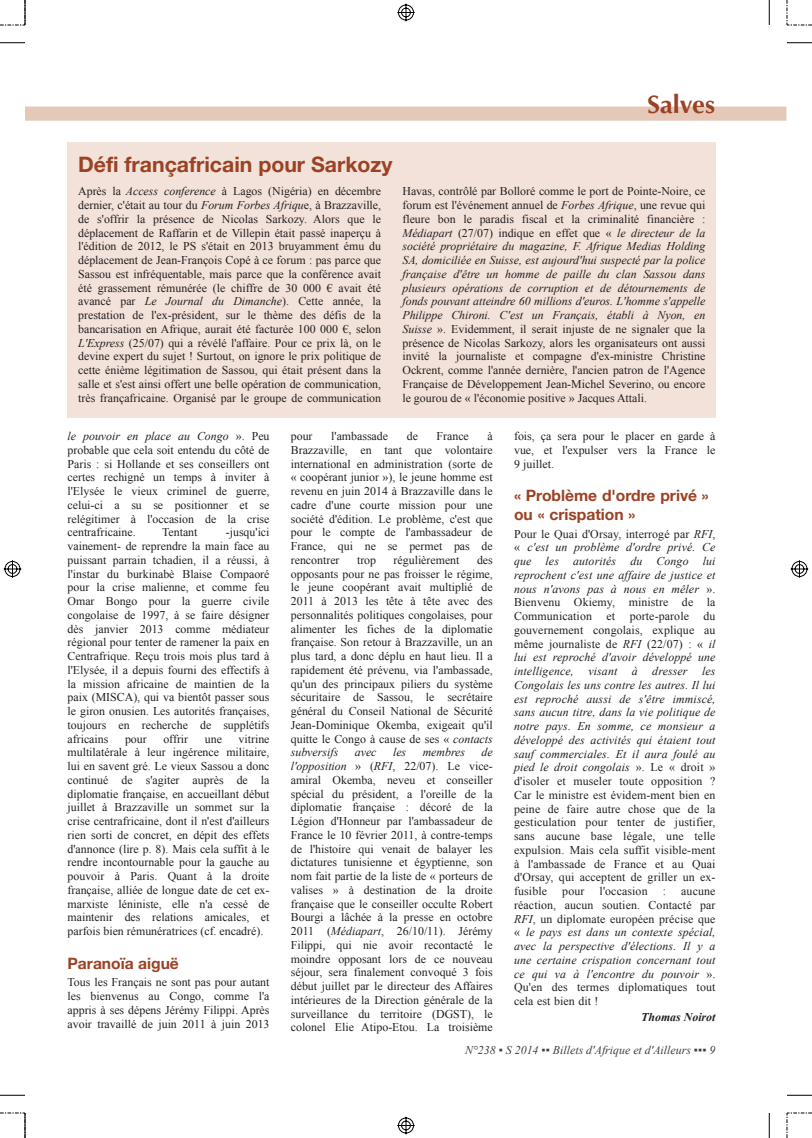
<style>
.page{position:relative;width:812px;height:1138px;background:#fff}
.page>*{position:absolute;margin:0;border:0;box-sizing:border-box;transform-origin:0 0}
.t1{font:700 25.62px "Optima CE";color:#9b4124}
.t2{font:700 21.25px "Helvetica Neue LT Std";color:#9b4124}
.t3{font:700 15.62px/18.8px "Helvetica Neue LT Std";color:#9b4124}
.t4{font:11.88px/13.8px "Times New Roman";color:#231f20;text-align:justify}
.t5{font:italic 11.88px/13.8px "Times New Roman";letter-spacing:.01em;color:#231f20;text-align:justify}
.t6{font:italic 11.88px "Times New Roman";color:#3e3e3f}
.t7{font:italic 700 11.88px "Times New Roman";color:#231f20}
.s1{font-style:italic}
.s2{font-style:normal}
</style>
<div class="page">
<div style="left:25px;top:106px;width:761px;height:15px;background:#e6c8b9"></div>
<div style="left:68px;top:142px;width:648px;height:276px;background:#f2e2d9"></div>
<svg style="left:0;top:1095px;width:25px;height:1px"></svg>
<svg style="left:0;top:42px;width:25px;height:1px"></svg>
<svg style="left:787px;top:1095px;width:25px;height:1px"></svg>
<svg style="left:769px;top:1113px;width:1px;height:25px"></svg>
<svg style="left:787px;top:42px;width:25px;height:1px"></svg>
<svg style="left:769px;top:0;width:1px;height:25px"></svg>
<svg style="left:0;top:1112px;width:26px;height:26px"></svg>
<svg style="left:0;top:0;width:26px;height:26px"></svg>
<svg style="left:787px;top:1112px;width:25px;height:26px"></svg>
<svg style="left:787px;top:0;width:25px;height:26px"></svg>
<svg style="left:397px;top:1116px;width:18px;height:19px"></svg>
<svg style="left:3px;top:560px;width:19px;height:18px"></svg>
<svg style="left:397px;top:3px;width:18px;height:19px"></svg>
<svg style="left:790px;top:560px;width:19px;height:18px"></svg>
<h2 class="t2" style="left:78px;top:157px;width:316px">Défi françafricain pour Sarkozy</h2>
<h1 class="t1" style="left:647px;top:94px;width:69px">Salves</h1>
<p class="t4" style="left:78px;top:184px;width:304px">Après la <span class="s1">Access conference</span> à Lagos (Nigéria) en décembre dernier, c'était au tour du <span class="s1">Forum Forbes Afriqu</span>e, à Brazzaville, de s'offrir la présence de Nicolas Sarkozy. Alors que le déplacement de Raffarin et de Villepin était passé inaperçu à l'édition de 2012, le PS s'était en 2013 bruyamment ému du déplacement de Jean-François Copé à ce forum : pas parce que Sassou est infréquentable, mais parce que la conférence avait été grassement rémunérée (le chiffre de 30 000 € avait été avancé par <span class="s1">Le Journal du Dimanche</span>). Cette année, la prestation de l'ex-président, sur le thème des défis de la bancarisation en Afrique, aurait été facturée 100 000 €, selon <span class="s1">L'Express</span> (25/07) qui a révélé l'affaire. Pour ce prix là, on le devine expert du sujet ! Surtout, on ignore le prix politique de cette énième légitimation de Sassou, qui était présent dans la salle et s'est ainsi offert une belle opération de communication, très françafricaine. Organisé par le groupe de communication</p>
<p class="t4" style="left:402px;top:184px;width:304px">Havas, contrôlé par Bolloré comme le port de Pointe-Noire, ce forum est l'événement annuel de <span class="s1">Forbes Afrique</span>, une revue qui fleure bon le paradis fiscal et la criminalité financière :<br><span class="s1">Médiapart</span> (27/07) indique en effet que « <span class="s1">le directeur de la société propriétaire du magazine, F. Afrique Medias Holding SA, domiciliée en Suisse, est aujourd'hui suspecté par la police française d'être un homme de paille du clan Sassou dans plusieurs opérations de corruption et de détournements de fonds pouvant atteindre 60 millions d'euros. L'homme s'appelle Philippe Chironi. C'est un Français, établi à Nyon, en Suisse</span> ». Evidemment, il serait injuste de ne signaler que la présence de Nicolas Sarkozy, alors les organisateurs ont aussi invité la journaliste et compagne d'ex-ministre Christine Ockrent, comme l'année dernière, l'ancien patron de l'Agence Française de Développement Jean-Michel Severino, ou encore le gourou de « l'économie positive » Jacques Attali.</p>
<p class="t4" style="left:68px;top:429px;width:203px"><span class="s1">le pouvoir en place au Congo</span> ». Peu probable que cela soit entendu du côté de Paris : si Hollande et ses conseillers ont certes rechigné un temps à inviter à l'Elysée le vieux criminel de guerre, celui-ci a su se positionner et se relégitimer à l'occasion de la crise centrafricaine.</p>
<p class="t4" style="left:68px;top:525px;width:203px;text-indent:158px">-jusqu'ici vainement- de reprendre la main face au puissant parrain tchadien, il a réussi, à l'instar du burkinabè Blaise Compaoré pour la crise malienne, et comme feu Omar Bongo pour la guerre civile congolaise de 1997, à se faire désigner dès janvier 2013 comme médiateur régional pour tenter de ramener la paix en Centrafrique. Reçu trois mois plus tard à l'Elysée, il a depuis fourni des effectifs à la mission africaine de maintien de la paix (MISCA), qui va bientôt passer sous le giron onusien. Les autorités françaises, toujours en recherche de supplétifs africains</p>
<p class="t4" style="left:162px;top:525px;width:37px">Tentant</p>
<p class="t4" style="left:68px;top:732px;width:203px;text-indent:171px">vitrine multilatérale à leur ingérence militaire, lui en savent gré. Le vieux Sassou a donc continué de s'agiter auprès de la diplomatie française, en accueillant début juillet à Brazzaville un sommet sur la crise centrafricaine, dont il n'est d'ailleurs rien sorti de concret, en dépit des effets d'annonce (lire p. 8). Mais cela suffit à le rendre incontournable pour la gauche au pouvoir à Paris. Quant à la droite française, alliée de longue date de cet ex&shy;marxiste léniniste, elle n'a cessé de maintenir des relations amicales, et parfois bien rémunératrices (cf. encadré).</p>
<h3 class="t3" style="left:68px;top:956px;width:113px">Paranoïa aiguë</h3>
<p class="t4" style="left:68px;top:975px;width:203px">Tous les Français ne sont pas pour autant les bienvenus au Congo, comme l'a appris à ses dépens Jérémy Filippi. Après avoir travaillé de juin 2011 à juin 2013</p>
<p class="t4" style="left:125px;top:732px;width:23px">pour</p>
<p class="t4" style="left:163px;top:732px;width:26px">offrir</p>
<p class="t4" style="left:205px;top:732px;width:19px">une</p>
<p class="t4" style="left:291px;top:429px;width:23px">pour</p>
<p class="t4" style="left:331px;top:429px;width:58px">l'ambassade</p>
<p class="t4" style="left:407px;top:429px;width:13px">de</p>
<p class="t4" style="left:437px;top:429px;width:34px">France</p>
<p class="t4" style="left:291px;top:429px;width:203px;text-indent:197px">à Brazzaville, en tant que volontaire international en administration (sorte de « coopérant junior »), le jeune homme est revenu en juin 2014 à Brazzaville dans le cadre d'une courte mission pour une société d'édition. Le problème, c'est que pour le compte de l'ambassadeur de France, qui ne se permet pas de rencontrer</p>
<p class="t4" style="left:291px;top:553px;width:203px;text-indent:186px">des opposants pour ne pas froisser le régime, le jeune coopérant avait multiplié de 2011 à 2013 les tête à tête avec des personnalités politiques congolaises, pour alimenter les fiches de la diplomatie française. Son retour à Brazzaville, un an plus tard, a donc déplu en haut lieu. Il a rapidement été prévenu, via l'ambassade, qu'un des principaux piliers du système sécuritaire de Sassou, le secrétaire général du Conseil National de Sécurité Jean-Dominique Okemba, exigeait qu'il quitte le Congo à cause de ses « <span class="s1">contacts subversifs</span></p>
<p class="t4" style="left:357px;top:553px;width:21px">trop</p>
<p class="t4" style="left:394px;top:553px;width:67px">régulièrement</p>
<p class="t4" style="left:291px;top:745px;width:203px;text-indent:191px"><span class="s1">de l'opposition</span> » (<span class="s1">RFI</span>, 22/07). Le vice&shy;amiral Okemba, neveu et conseiller spécial du président, a l'oreille de la diplomatie française : décoré de la Légion d'Honneur par l'ambassadeur de France le 10 février 2011, à contre-temps de l'histoire qui venait de balayer les dictatures tunisienne et égyptienne, son nom fait partie de la liste de « porteurs de valises » à destination de la droite française que le conseiller occulte Robert Bourgi a lâchée à la presse en octobre 2011 (<span class="s1">Médiapart</span>, 26/10/11). Jérémy Filippi, qui nie avoir recontacté le moindre opposant lors de ce nouveau séjour, sera finalement convoqué 3 fois début juillet par le directeur des Affaires intérieures de la Direction générale de la surveillance du territoire (DGST), le colonel Elie Atipo-Etou. La troisième</p>
<p class="t5" style="left:355px;top:745px;width:23px">avec</p>
<p class="t5" style="left:393px;top:745px;width:15px">les</p>
<p class="t5" style="left:423px;top:745px;width:44px">membres</p>
<p class="t4" style="left:514px;top:429px;width:203px">fois, ça sera pour le placer en garde à vue, et l'expulser vers la France le 9 juillet.</p>
<h3 class="t3" style="left:514px;top:488px;width:196px">« Problème d'ordre privé » ou « crispation »</h3>
<p class="t4" style="left:514px;top:527px;width:203px">Pour le Quai d'Orsay, interrogé par <span class="s1">RFI</span>, « <span class="s1">c'est un problème d'ordre privé. Ce que les autorités du Congo lui reprochent c'est une affaire de justice et nous n'avons pas à nous en mêler</span> ».<br>Bienvenu Okiemy, ministre de la Communication et porte-parole du gouvernement congolais, explique au même journaliste de <span class="s1">RFI</span> (22/07) : « <span class="s1">il lui est reproché d'avoir développé une intelligence, visant à dresser les Congolais les uns contre les autres. Il lui est reproché aussi de s'être immiscé, sans aucun titre, dans la vie politique de notre pays. En somme, ce monsieur a développé des activités qui étaient tout sauf commerciales. Et il aura foulé au pied le droit congolais</span> ». Le « droit » d'isoler et museler toute opposition ?<br>Car le ministre est évidem-ment bien en peine de faire autre chose que de la gesticulation pour tenter de justifier, sans aucune base légale, une telle expulsion. Mais cela suffit visible-ment à l'ambassade de France et au Quai d'Orsay, qui acceptent de griller un ex&shy;fusible</p>
<p class="t4" style="left:562px;top:884px;width:24px">pour</p>
<p class="t4" style="left:599px;top:884px;width:50px">l'occasion</p>
<p class="t4" style="left:663px;top:884px;width:5px">:</p>
<p class="t5" style="left:514px;top:884px;width:203px;text-indent:167px"><span class="s2">aucune réaction, aucun soutien. Contacté par </span>RFI<span class="s2">, un diplomate européen précise que «</span> le pays est dans un contexte spécial, avec la perspective d'élections. Il y a une certaine crispation concernant tout ce qui va à l'encontre du pouvoir <span class="s2">».<br>Qu'en des termes diplomatiques tout cela est bien dit !</span></p>
<p class="t7" style="left:641px;top:1011px;width:76px">Thomas Noirot</p>
<p class="t6" style="left:465px;top:1043px;width:252px">N°238 ▪ S 2014 ▪▪ Billets d'Afrique et d'Ailleurs ▪▪▪ 9</p>
</div>
